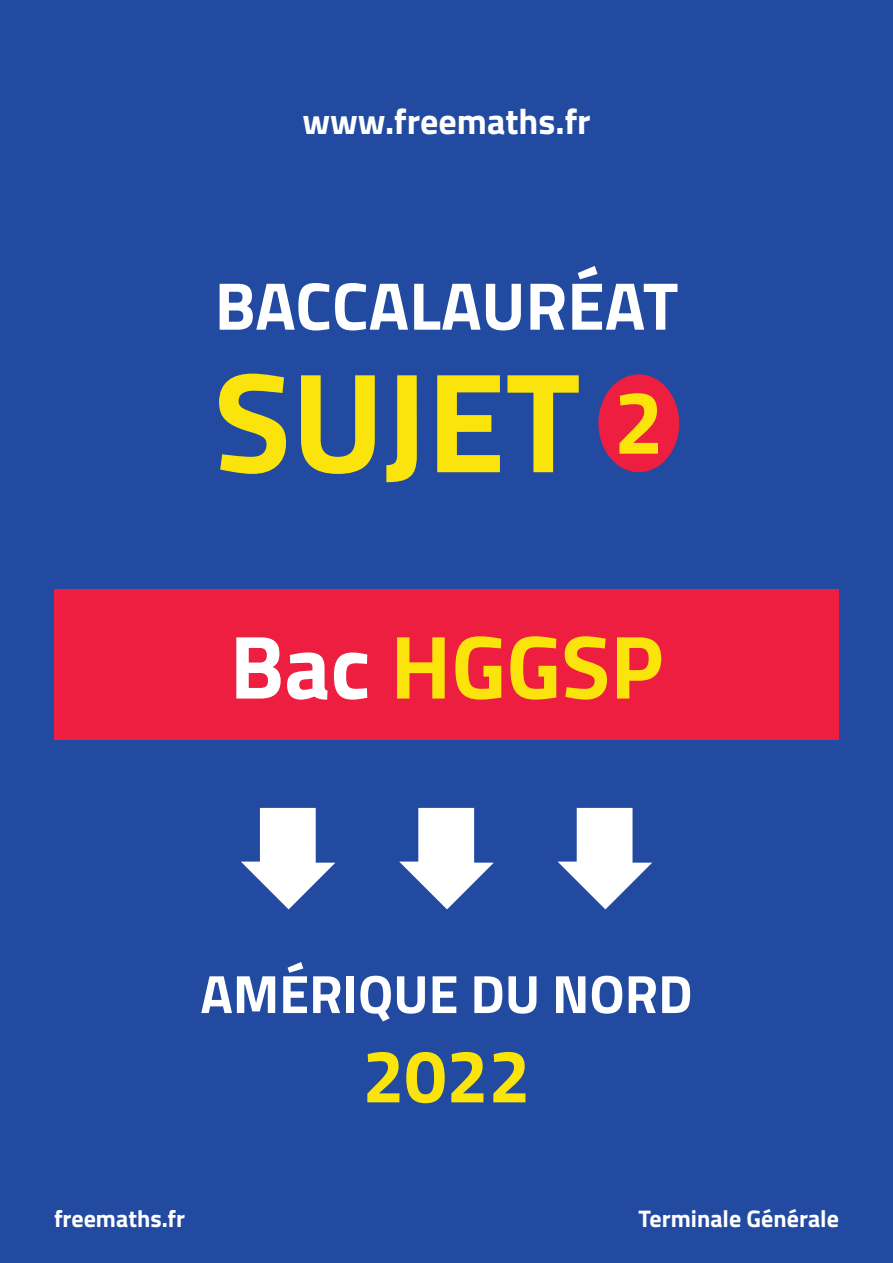
<style>
.page{position:relative;width:893px;height:1263px;background:#214aa0}
.page>*{position:absolute;margin:0;border:0;box-sizing:border-box;transform-origin:0 0}
.t1{font:700 142.5px "Titillium";color:#fbe30c}
.t2{font:700 90px "Titillium";color:#fbe30c}
.t3{font:700 75px "Titillium";color:#fbe30c}
.t4{font:700 67.5px "Titillium";color:#fff}
.t5{font:700 54px "Titillium";color:#fff}
.t6{font:700 36px "Titillium";color:#fff}
.t7{font:700 24px "Titillium";color:#fff}
.s1{font-size:90px}
.s2{color:#fff}
</style>
<div class="page">
<div style="left:598px;top:374px;width:81px;height:98px;background:#ed1e40;border-radius:50%"></div>
<svg style="left:241px;top:808px;width:94px;height:101px"></svg>
<svg style="left:399px;top:808px;width:95px;height:101px"></svg>
<svg style="left:558px;top:808px;width:94px;height:101px"></svg>
<div style="left:54px;top:589px;width:785px;height:151px;background:#ed1e40"></div>
<h3 class="t6" style="left:302px;top:94px;width:290px">www.freemaths.fr</h3>
<h3 class="t4" style="left:215px;top:254px;width:465px">BACCALAURÉAT</h3>
<h1 class="t1" style="left:214px;top:313px;width:452px">SUJET <span class="s1">2</span></h1>
<h2 class="t2" style="left:230px;top:598px;width:435px"><span class="s2">Bac</span> HGGSP</h2>
<p class="t5" style="left:200px;top:953px;width:494px">AMÉRIQUE DU NORD</p>
<h3 class="t3" style="left:362px;top:1019px;width:169px">2022</h3>
<p class="t7" style="left:54px;top:1200px;width:133px">freemaths.fr</p>
<p class="t7" style="left:639px;top:1200px;width:202px">Terminale Générale</p>
</div>
